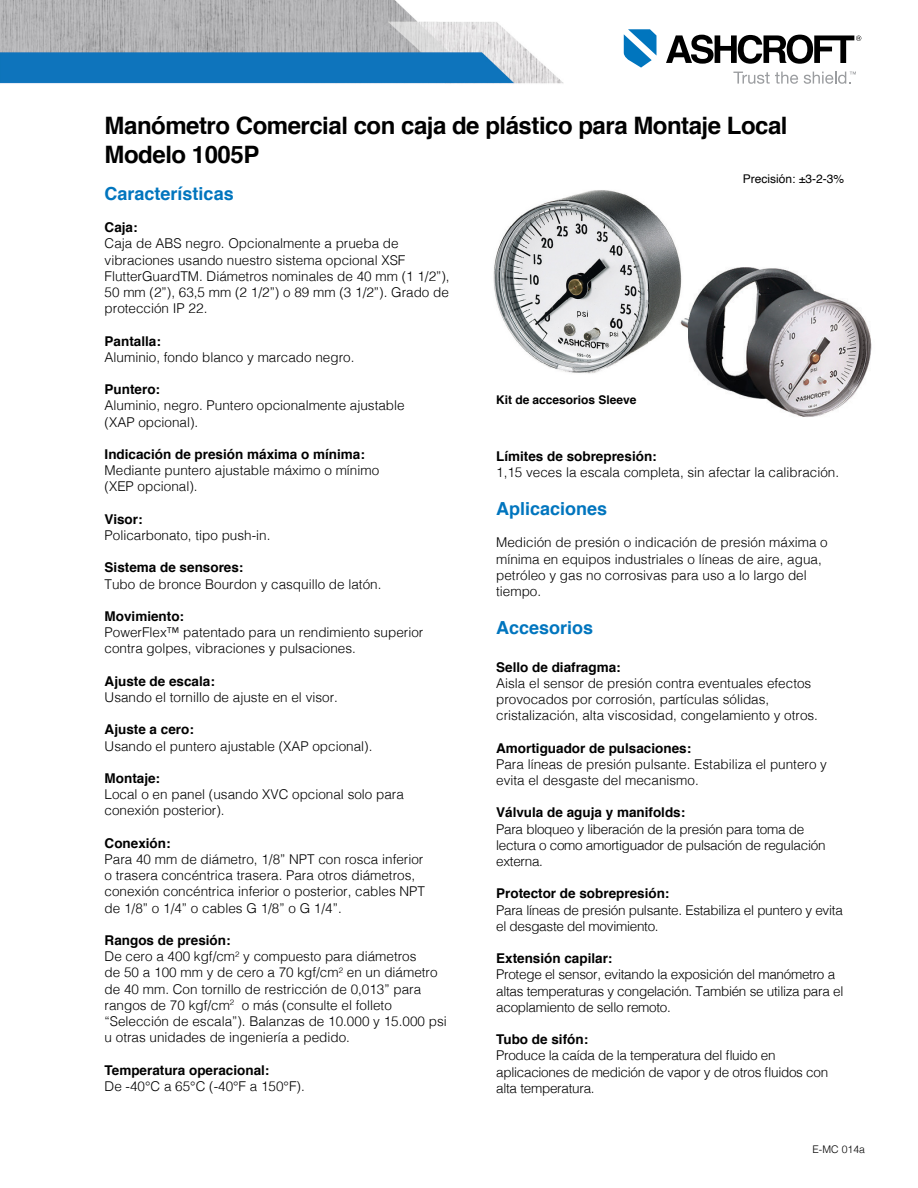
<style>
.page{position:relative;width:918px;height:1188px;background:#fff}
.page>*{position:absolute;margin:0;border:0;box-sizing:border-box;transform-origin:0 0}
.t1{font:700 24px/28.8px "Helvetica";letter-spacing:-.02em;color:#000}
.t2{font:700 18px "Helvetica";color:#0075be}
.t3{font:300 13.5px/16.2px "Helvetica";color:#000}
.t4{font:300 13.5px/16.2px "Helvetica";letter-spacing:-.02em;color:#000}
.t5{font:700 13.5px "Helvetica";color:#000}
.t6{font:700 12px "Helvetica";color:#000}
.t7{font:12px "Helvetica";color:#000}
.t8{font:300 10.5px "Helvetica";color:#000}
.s1{font-weight:700}
</style>
<div class="page">
<img style="left:0;top:0;width:564px;height:84px">
<svg style="left:733px;top:72px;width:65px;height:12px"></svg>
<svg style="left:624px;top:29px;width:33px;height:39px"></svg>
<svg style="left:666px;top:35px;width:195px;height:29px"></svg>
<svg style="left:804px;top:72px;width:52px;height:12px"></svg>
<img style="left:688px;top:267px;width:184px;height:150px">
<img style="left:493px;top:190px;width:188px;height:184px">
<img style="left:649px;top:267px;width:39px;height:107px">
<h1 class="t1" style="left:105px;top:112px;width:685px">Manómetro Comercial con caja de plástico para Montaje Local<br>Modelo 1005P</h1>
<h2 class="t2" style="left:105px;top:179px;width:131px">Características</h2>
<p class="t5" style="left:105px;top:217px;width:35px">Caja:</p>
<p class="t3" style="left:105px;top:235px;width:347px">Caja de ABS negro. Opcionalmente a prueba de vibraciones usando nuestro sistema opcional XSF FlutterGuardTM. Diámetros nominales de 40 mm (1 1/2”), 50 mm (2”), 63,5 mm (2 1/2”) o 89 mm (3 1/2”). Grado de protección IP 22.</p>
<p class="t5" style="left:105px;top:330px;width:58px">Pantalla:</p>
<p class="t3" style="left:105px;top:348px;width:251px">Aluminio, fondo blanco y marcado negro.</p>
<p class="t5" style="left:105px;top:379px;width:57px">Puntero:</p>
<p class="t3" style="left:105px;top:397px;width:302px">Aluminio, negro. Puntero opcionalmente ajustable (XAP opcional).</p>
<p class="t5" style="left:105px;top:443px;width:262px">Indicación de presión máxima o mínima:</p>
<p class="t3" style="left:105px;top:461px;width:276px">Mediante puntero ajustable máximo o mínimo (XEP opcional).</p>
<p class="t5" style="left:105px;top:508px;width:40px">Visor:</p>
<p class="t3" style="left:105px;top:526px;width:167px">Policarbonato, tipo push-in.</p>
<p class="t5" style="left:105px;top:557px;width:140px">Sistema de sensores:</p>
<p class="t3" style="left:105px;top:575px;width:278px">Tubo de bronce Bourdon y casquillo de latón.</p>
<p class="t5" style="left:105px;top:605px;width:81px">Movimiento:</p>
<p class="t3" style="left:105px;top:623px;width:320px">PowerFlex™ patentado para un rendimiento superior contra golpes, vibraciones y pulsaciones.</p>
<p class="t5" style="left:105px;top:670px;width:112px">Ajuste de escala:</p>
<p class="t3" style="left:105px;top:688px;width:235px">Usando el tornillo de ajuste en el visor.</p>
<p class="t5" style="left:105px;top:719px;width:91px">Ajuste a cero:</p>
<p class="t3" style="left:105px;top:737px;width:269px">Usando el puntero ajustable (XAP opcional).</p>
<p class="t5" style="left:105px;top:767px;width:57px">Montaje:</p>
<p class="t3" style="left:105px;top:785px;width:301px">Local o en panel (usando XVC opcional solo para conexión posterior).</p>
<p class="t5" style="left:105px;top:832px;width:68px">Conexión:</p>
<p class="t3" style="left:105px;top:850px;width:322px">Para 40 mm de diámetro, 1/8” NPT con rosca inferior o trasera concéntrica trasera. Para otros diámetros, conexión concéntrica inferior o posterior, cables NPT de 1/8” o 1/4” o cables G 1/8” o G 1/4”.</p>
<p class="t3" style="left:105px;top:931px;width:344px"><span class="s1">Rangos de presión:<br></span>De cero a 400 kgf/cm<sup>2</sup> y compuesto para diámetros<br>de 50 a 100 mm y de cero a 70 kgf/cm<sup>2</sup> en un diámetro de 40 mm. Con tornillo de restricción de 0,013” para rangos de 70 kgf/cm<sup>2</sup> o más (consulte el folleto “Selección de escala”). Balanzas de 10.000 y 15.000 psi u otras unidades de ingeniería a pedido.</p>
<p class="t5" style="left:105px;top:1059px;width:166px">Temperatura operacional:</p>
<p class="t3" style="left:105px;top:1077px;width:202px">De -40°C a 65°C (-40°F a 150°F).</p>
<p class="t6" style="left:496px;top:390px;width:142px">Kit de accesorios Sleeve</p>
<p class="t7" style="left:743px;top:169px;width:103px">Precisión: ±3-2-3%</p>
<p class="t5" style="left:496px;top:445px;width:162px">Límites de sobrepresión:</p>
<p class="t3" style="left:496px;top:463px;width:344px">1,15 veces la escala completa, sin afectar la calibración.</p>
<h2 class="t2" style="left:496px;top:494px;width:113px">Aplicaciones</h2>
<p class="t3" style="left:496px;top:533px;width:333px">Medición de presión o indicación de presión máxima o mínima en equipos industriales o líneas de aire, agua, petróleo y gas no corrosivas para uso a lo largo del tiempo.</p>
<h2 class="t2" style="left:496px;top:613px;width:99px">Accesorios</h2>
<p class="t5" style="left:496px;top:656px;width:126px">Sello de diafragma:</p>
<p class="t3" style="left:496px;top:674px;width:323px">Aisla el sensor de presión contra eventuales efectos provocados por corrosión, partículas sólidas, cristalización, alta viscosidad, congelamiento y otros.</p>
<p class="t5" style="left:496px;top:737px;width:197px">Amortiguador de pulsaciones:</p>
<p class="t3" style="left:496px;top:755px;width:332px">Para líneas de presión pulsante. Estabiliza el puntero y evita el desgaste del mecanismo.</p>
<p class="t5" style="left:496px;top:802px;width:191px">Válvula de aguja y manifolds:</p>
<p class="t4" style="left:496px;top:820px;width:331px">Para bloqueo y liberación de la presión para toma de lectura o como amortiguador de pulsación de regulación externa.</p>
<p class="t5" style="left:496px;top:883px;width:175px">Protector de sobrepresión:</p>
<p class="t4" style="left:496px;top:901px;width:348px">Para líneas de presión pulsante. Estabiliza el puntero y evita el desgaste del movimiento.</p>
<p class="t5" style="left:496px;top:947px;width:118px">Extensión capilar:</p>
<p class="t4" style="left:496px;top:965px;width:349px">Protege el sensor, evitando la exposición del manómetro a altas temperaturas y congelación. También se utiliza para el acoplamiento de sello remoto.</p>
<p class="t5" style="left:496px;top:1028px;width:94px">Tubo de sifón:</p>
<p class="t4" style="left:496px;top:1046px;width:334px">Produce la caída de la temperatura del fluido en aplicaciones de medición de vapor y de otros fluidos con alta temperatura.</p>
<p class="t8" style="left:813px;top:1140px;width:54px">E-MC 014a</p>
</div>
